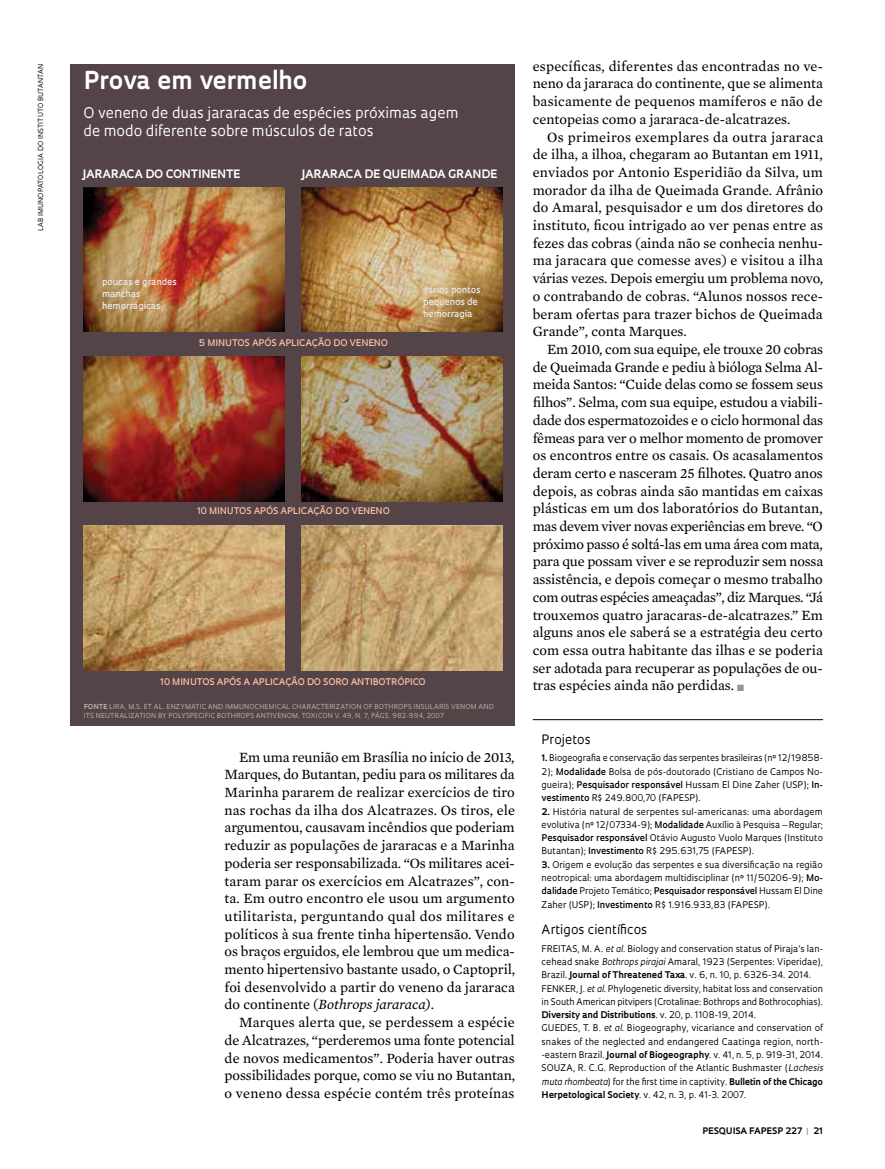
<style>
.page{position:relative;width:885px;height:1169px;background:#fff}
.page>*{position:absolute;margin:0;border:0;box-sizing:border-box;transform-origin:0 0}
.t1{font:700 24px "Oculum";color:#fff}
.t2{font:14.4px/17.7px "Mercury Text G2";color:#000;text-align:justify}
.t3{font:14.4px/18.3px "Oculum";color:#fff}
.t4{font:12.6px "Oculum";color:#000}
.t5{font:700 11.25px "Oculum";letter-spacing:.01em;color:#fff}
.t6{font:9px/13.4px "Oculum";color:#000;text-align:justify}
.t7{font:600 9px "Oculum";letter-spacing:.005em;color:#fbbea7}
.t8{font:600 9px/12px "Oculum";color:#e6e7e8}
.t9{font:700 8.7px "Oculum";letter-spacing:.015em;color:#000}
.t10{font:6.75px/8.9px "Oculum";letter-spacing:.02em;color:#c0b2b0}
.t11{font:6.75px "Oculum";letter-spacing:.02em;color:#000}
.t12{font:700 6.75px "Oculum";color:#c0b2b0}
.s1{font-weight:700}
.s2{font-style:italic}
.s3{color:#939598}
.s4{font-weight:600}
</style>
<div class="page">
<div style="left:71px;top:64px;width:444px;height:662px;background:#544347"></div>
<img style="left:84px;top:356px;width:200px;height:145px">
<img style="left:302px;top:356px;width:200px;height:145px">
<img style="left:84px;top:525px;width:200px;height:145px">
<img style="left:302px;top:525px;width:200px;height:145px">
<hr style="left:533px;top:719px;width:290px;height:1px;background:#000">
<img style="left:84px;top:187px;width:200px;height:145px">
<img style="left:302px;top:187px;width:200px;height:145px">
<p class="t11" style="left:36px;top:231px;width:169px;rotate:-90deg">Lab Im unopatologia do Instituto Butantan</p>
<h1 class="t1" style="left:83px;top:63px;width:225px">Prova em vermelho</h1>
<p class="t3" style="left:84px;top:102px;width:377px">O veneno de duas jararacas de espécies próximas agem de modo diferente sobre músculos de ratos</p>
<p class="t5" style="left:83px;top:166px;width:158px">Jararaca do continente</p>
<p class="t5" style="left:302px;top:166px;width:89px">Jararaca de quei</p>
<p class="t5" style="left:410px;top:166px;width:87px">mada grande</p>
<p class="t8" style="left:102px;top:275px;width:76px">poucas e grandes manchas hemorrágicas</p>
<p class="t8" style="left:423px;top:283px;width:59px">vários pontos pequenos de hemorragia</p>
<p class="t7" style="left:199px;top:337px;width:191px">5 mi nutos após apli cação do veneno</p>
<p class="t7" style="left:197px;top:505px;width:194px">10 mi nutos após aplicação do veneno</p>
<p class="t7" style="left:160px;top:676px;width:267px">10 mi nutos após a apli cação do soro anti botrópi co</p>
<p class="t12" style="left:84px;top:702px;width:11px">FONT</p>
<p class="t10" style="left:103px;top:702px;width:128px"><span class="s1">E</span> LIRA, M.S. et al. Enzymati c and imm</p>
<p class="t10" style="left:84px;top:702px;width:412px;text-indent:155px">unoch emi cal characterizati on of Both rops i nsularis venom and its neutralizati on by polyspecifi c Both rops antivenom . Toxi con v. 49, n. 7, págs. 982-994, 2007</p>
<p class="t2" style="left:225px;top:747px;width:292px;text-indent:14px">Em uma reunião em Brasília no início de 2013, Marques, do Butantan, pediu para os militares da Marinha pararem de realizar exercícios de tiro nas rochas da ilha dos Alcatrazes. Os tiros, ele argumentou, causavam incêndios que poderiam reduzir as populações de jararacas e a Marinha poderia ser responsabilizada. “Os militares acei&shy;taram parar os exercícios em Alcatrazes”, con&shy;ta. Em outro encontro ele usou um argumento utilitarista, perguntando qual dos militares e políticos à sua frente tinha hipertensão. Vendo os braços erguidos, ele lembrou que um medica&shy;mento hipertensivo bastante usado, o Captopril, foi desenvolvido a partir do veneno da jararaca do continente (<span class="s2">Bothrops jararaca)</span>.</p>
<p class="t2" style="left:225px;top:1012px;width:292px;text-indent:14px">Marques alerta que, se perdessem a espécie de Alcatrazes, “perderemos uma fonte potencial de novos medicamentos”. Poderia haver outras possibilidades porque, como se viu no Butantan, o veneno dessa espécie contém três proteínas</p>
<p class="t2" style="left:533px;top:56px;width:292px">específicas, diferentes das encontradas no ve&shy;neno da jararaca do continente, que se alimenta basicamente de pequenos mamíferos e não de centopeias como a jararaca-de-alcatrazes.</p>
<p class="t2" style="left:533px;top:127px;width:292px;text-indent:14px">Os primeiros exemplares da outra jararaca de ilha, a ilhoa, chegaram ao Butantan em 1911, enviados por Antonio Esperidião da Silva, um morador da ilha de Queimada Grande. Afrânio do Amaral, pesquisador e um dos diretores do instituto, ficou intrigado ao ver penas entre as fezes das cobras (ainda não se conhecia nenhu&shy;ma jaracara que comesse aves) e visitou a ilha várias vezes. Depois emergiu um problema novo, o contrabando de cobras. “Alunos nossos rece&shy;beram ofertas para trazer bichos de Queimada Grande”, conta Marques.</p>
<p class="t2" style="left:533px;top:339px;width:292px;text-indent:14px">Em 2010, com sua equipe, ele trouxe 20 cobras de Queimada Grande e pediu à bióloga Selma Al&shy;meida Santos: “Cuide delas como se fossem seus filhos”. Selma, com sua equipe, estudou a viabili&shy;dade dos espermatozoides e o ciclo hormonal das fêmeas para ver o melhor momento de promover os encontros entre os casais. Os acasalamentos deram certo e nasceram 25 filhotes. Quatro anos depois, as cobras ainda são mantidas em caixas plásticas em um dos laboratórios do Butantan, mas devem viver novas experiências em breve. “O próximo passo é soltá-las em uma área com mata, para que possam viver e se reproduzir sem nossa assistência, e depois começar o mesmo trabalho com outras espécies ameaçadas”, diz Marques. “Já trouxemos quatro jaracaras-de-alcatrazes.” Em alguns anos ele saberá se a estratégia deu certo com essa outra habitante das ilhas e se poderia ser adotada para recuperar as populações de ou&shy;tras espécies ainda não perdidas. <span class="s3">■</span></p>
<p class="t4" style="left:542px;top:731px;width:50px">Projetos</p>
<p class="t6" style="left:542px;top:751px;width:283px"><span class="s1">1.</span> Biogeografia e conservação das serpentes brasileiras (nº 12/19858- 2); <span class="s4">Modalidade</span> Bolsa de pós-doutorado (Cristiano de Campos N o&shy;gueira); <span class="s4">Pesquisador responsável</span> Hussam El Dine Zaher (USP); <span class="s4">In&shy;vestimento</span> R$ 249.800,70 (FAPESP).</p>
<p class="t6" style="left:542px;top:804px;width:283px"><span class="s1">2.</span> História natural de serpentes sul-americanas: uma abordagem evolutiva (nº 12/07334-9); <span class="s4">M odalidade</span> Auxílio à Pesquisa – Regular; <span class="s4">Pesquisador responsável</span> Otávio Augusto Vuolo Marques (Instituto Butantan); <span class="s4">Investimento</span> R$ 295.631,75 (FAPESP).</p>
<p class="t6" style="left:542px;top:857px;width:283px"><span class="s1">3.</span> Origem e evolução das serpentes e sua diversificação na região neotropical: uma abordagem multidisciplinar (nº 11/50206-9); <span class="s4">Mo&shy;dalidade</span> Projeto Temático; <span class="s4">Pesquisador responsável</span> Hussam El Dine Zaher (USP); <span class="s4">Investimento</span> R$ 1.916.933,83 (FAPESP).</p>
<p class="t4" style="left:542px;top:921px;width:107px">Artigos científicos</p>
<p class="t6" style="left:542px;top:941px;width:26px">FREITAS</p>
<p class="t6" style="left:542px;top:941px;width:283px;text-align:left;text-indent:36px">, M. A. <span class="s2">et al.</span> Biology and conservation status of Piraja’s lan&shy;cehead snake <span class="s2">Bothrops pirajai</span> Amaral, 1923 (Serpentes: Viperidae), Brazil. <span class="s1">Journal of Threatened Taxa</span>. v. 6, n. 10, p. 6326-34. 2014.<br>FEN KER, J. <span class="s2">et al</span>. Phylogenetic diversity, habitat loss and conservation in South American pitvipers (Crotalinae: Bothrops and Bothrocophias).<br><span class="s1">Diversity and Distributions</span>. v. 20, p. 1108-19, 2014.<br>GUEDES</p>
<p class="t6" style="left:542px;top:1021px;width:283px;text-indent:37px">, T. B. <span class="s2">et al</span>. Biogeography, vicariance and conservation of snakes of the neglected and endangered Caatinga region, north--eastern Brazil. <span class="s1">Journal of Biogeography</span>. v. 41, n. 5, p. 919-31, 2014.<br>SOU</p>
<p class="t6" style="left:542px;top:1061px;width:283px;text-indent:19px">ZA, R. C.G. Reproduction of the Atlantic Bushmaster (<span class="s2">Lachesis muta rhombeata</span>) for the first time in captivity. <span class="s1">Bulletin of the Chicago Herpetological Society</span>. v. 42, n. 3, p. 41-3. 2007.</p>
<p class="t9" style="left:702px;top:1124px;width:122px">PESQUISA FAPESP 227 <span class="s3">|</span> 21</p>
</div>
